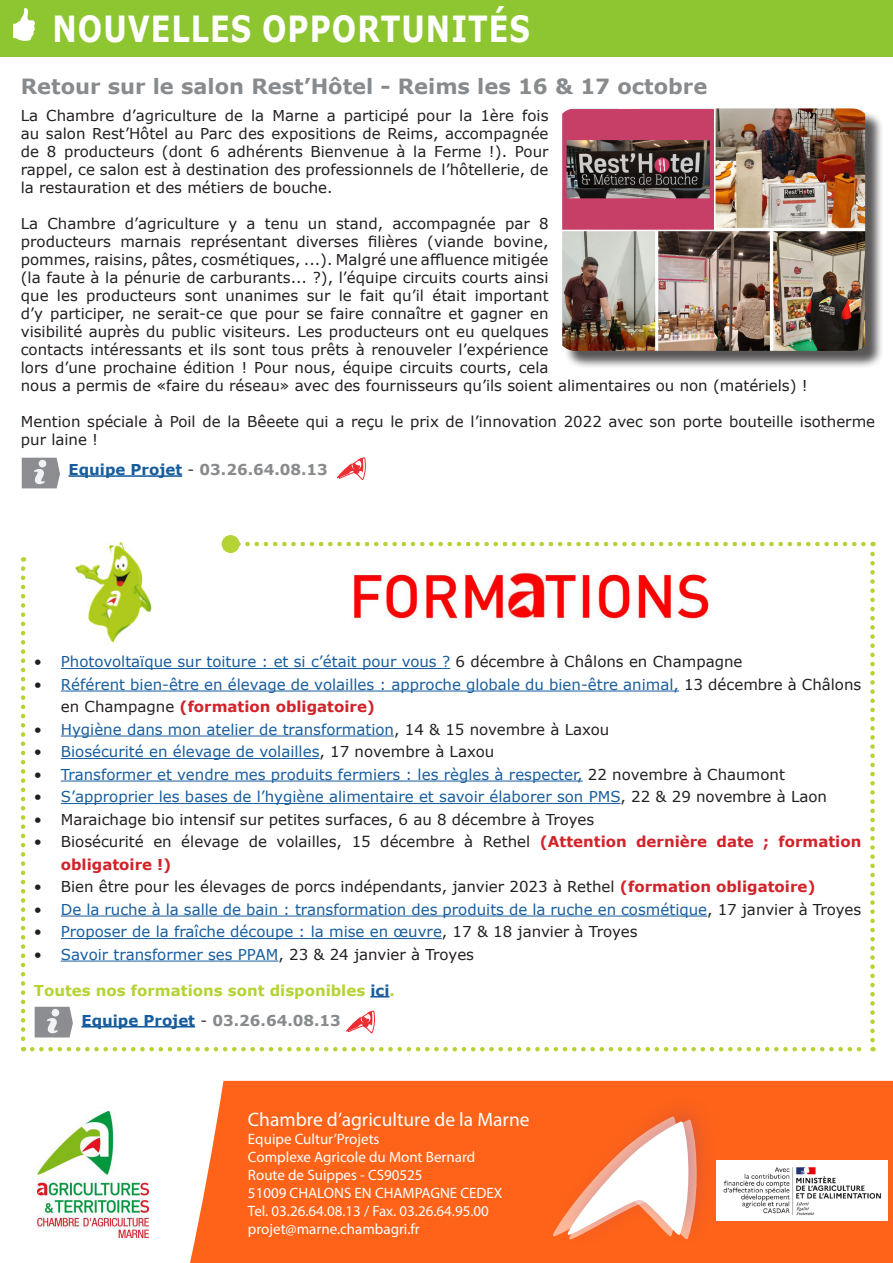
<style>
.page{position:relative;width:893px;height:1263px;background:#fff}
.page>*{position:absolute;margin:0;border:0;box-sizing:border-box;transform-origin:0 0}
.t1{font:700 36px "Verdana";letter-spacing:.035em;color:#fff;scale:.8 1}
.t2{font:700 21px "Verdana";color:#888b8d}
.t3{font:19.5px "Myriad Pro";color:#fff}
.t4{font:15px/18px "Verdana";color:#231f20}
.t5{font:15px/22.5px "Verdana";color:#175d9e}
.t6{font:15px "Myriad Pro";color:#fff}
.t7{font:700 15px "Verdana";color:#888b8d}
.t8{font:700 15px "Verdana";color:#b5d334}
.s1{color:#175d9e}
.s2{font-weight:400;color:#231f20}
.s3{color:#231f20}
.s4{font-weight:700;color:#d1232a}
</style>
<div class="page">
<hr style="left:69px;top:475px;width:113px;height:2px;background:#175d9e">
<div style="left:564px;top:111px;width:320px;height:258px;background:#231f20;opacity:.75"></div>
<img style="left:562px;top:108px;width:303px;height:243px">
<svg style="left:22px;top:458px;width:38px;height:30px"></svg>
<div style="left:39px;top:460px;width:7px;height:7px;background:#f1f2f3;border-radius:50%"></div>
<svg style="left:337px;top:457px;width:29px;height:23px"></svg>
<div style="left:0;top:0;width:893px;height:56px;background:#8ec632"></div>
<svg style="left:13px;top:7px;width:22px;height:34px"></svg>
<hr style="left:61px;top:668px;width:389px;height:1px;background:#175d9e">
<hr style="left:61px;top:690px;width:618px;height:1px;background:#175d9e">
<hr style="left:61px;top:735px;width:333px;height:1px;background:#175d9e">
<hr style="left:61px;top:758px;width:258px;height:1px;background:#175d9e">
<hr style="left:61px;top:780px;width:522px;height:1px;background:#175d9e">
<hr style="left:61px;top:803px;width:559px;height:1px;background:#175d9e">
<hr style="left:61px;top:915px;width:646px;height:1px;background:#175d9e">
<hr style="left:61px;top:938px;width:381px;height:1px;background:#175d9e">
<hr style="left:61px;top:960px;width:217px;height:1px;background:#175d9e">
<svg style="left:370px;top:996px;width:19px;height:1px"></svg>
<hr style="left:81px;top:1026px;width:114px;height:1px;background:#175d9e">
<svg style="left:21px;top:568px;width:4px;height:483px"></svg>
<svg style="left:32px;top:1047px;width:841px;height:4px"></svg>
<svg style="left:870px;top:542px;width:5px;height:498px"></svg>
<svg style="left:240px;top:542px;width:623px;height:4px"></svg>
<div style="left:222px;top:535px;width:18px;height:18px;background:#b5d334;border-radius:50%"></div>
<img style="left:75px;top:542px;width:77px;height:101px">
<img style="left:352px;top:570px;width:357px;height:52px">
<svg style="left:35px;top:1007px;width:38px;height:30px"></svg>
<div style="left:52px;top:1009px;width:7px;height:7px;background:#f1f2f3;border-radius:50%"></div>
<svg style="left:346px;top:1010px;width:29px;height:23px"></svg>
<div style="left:190px;top:1080px;width:703px;height:183px;background:#ff6319"></div>
<img style="left:38px;top:1111px;width:111px;height:127px">
<div style="left:552px;top:1093px;width:166px;height:157px;background:#ff6319"></div>
<svg style="left:553px;top:1116px;width:144px;height:123px"></svg>
<img style="left:717px;top:1160px;width:170px;height:61px">
<p class="t1" style="left:52px;top:3px;width:598px">NOUVELLES OPPORTUNITÉS</p>
<p class="t2" style="left:21px;top:72px;width:688px">Retour sur le salon Rest’Hôtel - Reims les 16 &amp; 17 octobre</p>
<p class="t4" style="left:21px;top:106px;width:529px;text-align:justify">La Chambre d’agriculture de la Marne a participé pour la 1ère fois au salon Rest’Hôtel au Parc des expositions de Reims, accompagnée de 8 producteurs (dont 6 adhérents Bienvenue à la Ferme !). Pour rappel, ce salon est à destination des professionnels de l’hôtellerie, de la restauration et des métiers de bouche.</p>
<p class="t4" style="left:21px;top:214px;width:788px">La Chambre d’agriculture y a tenu un stand, accompagnée par 8<br>producteurs marnais représentant diverses filières (viande bovine,<br>pommes, raisins, pâtes, cosmétiques, ...). Malgré une affluence mitigée<br>(la faute à la pénurie de carburants... ?), l’équipe circuits courts ainsi<br>que les producteurs sont unanimes sur le fait qu’il était important<br>d’y participer, ne serait-ce que pour se faire connaître et gagner en<br>visibilité auprès du public visiteurs. Les producteurs ont eu quelques<br>contacts intéressants et ils sont tous prêts à renouveler l’expérience<br>lors d’une prochaine édition ! Pour nous, équipe circuits courts, cela<br>nous a permis de «faire du réseau» avec des fournisseurs qu’ils soient alimentaires ou non (matériels) !</p>
<p class="t4" style="left:21px;top:412px;width:856px">Mention spéciale à Poil de la Bêeete qui a reçu le prix de l’innovation 2022 avec son porte bouteille isotherme pur laine !</p>
<p class="t7" style="left:69px;top:459px;width:261px"><span class="s1">Equipe Projet</span> <span class="s2">-</span> 03.26.64.08.13</p>
<p class="t5" style="left:34px;top:650px;width:710px"><span class="s3">•</span> Photovoltaïque sur toiture : et si c’était pour vous ? <span class="s3">6 décembre à Châlons en Champagne</span></p>
<p class="t5" style="left:61px;top:673px;width:802px;text-indent:-27px"><span class="s3">•</span> Référent bien-être en élevage de volailles : approche globale du bien-être animal, <span class="s3">13 décembre à Châlons en Champagne</span> <span class="s4">(formation obligatoire)</span></p>
<p class="t5" style="left:34px;top:718px;width:577px"><span class="s3">•</span> Hygiène dans mon atelier de transformation<span class="s3">, 14 &amp; 15 novembre à Laxou</span></p>
<p class="t5" style="left:34px;top:740px;width:462px"><span class="s3">•</span> Biosécurité en élevage de volailles<span class="s3">, 17 novembre à Laxou</span></p>
<p class="t5" style="left:34px;top:763px;width:753px"><span class="s3">•</span> Transformer et vendre mes produits fermiers : les règles à respecter, <span class="s3">22 novembre à Chaumont</span></p>
<p class="t5" style="left:34px;top:785px;width:795px"><span class="s3">•</span> S’approprier les bases de l’hygiène alimentaire et savoir élaborer son PMS<span class="s3">, 22 &amp; 29 novembre à Laon</span></p>
<p class="t4" style="left:34px;top:810px;width:562px">• Maraichage bio intensif sur petites surfaces, 6 au 8 décembre à Troyes</p>
<p class="t4" style="left:61px;top:830px;width:802px;line-height:22.5px;text-indent:-27px">• Biosécurité en élevage de volailles, 15 décembre à Rethel <span class="s4">(Attention dernière date ; formation obligatoire !)</span></p>
<p class="t4" style="left:34px;top:878px;width:783px">• Bien être pour les élevages de porcs indépendants, janvier 2023 à Rethel <span class="s4">(formation obligatoire)</span></p>
<p class="t5" style="left:34px;top:898px;width:829px"><span class="s3">•</span> De la ruche à la salle de bain : transformation des produits de la ruche en cosmétique<span class="s3">, 17 janvier à Troyes</span></p>
<p class="t5" style="left:34px;top:920px;width:605px"><span class="s3">•</span> Proposer de la fraîche découpe : la mise en œuvre<span class="s3">, 17 &amp; 18 janvier à Troyes</span></p>
<p class="t5" style="left:34px;top:943px;width:442px"><span class="s3">•</span> Savoir transformer ses PPAM<span class="s3">, 23 &amp; 24 janvier à Troyes</span></p>
<p class="t8" style="left:34px;top:980px;width:363px">Toutes nos formations sont disponibles <span class="s1">ici</span>.</p>
<p class="t7" style="left:81px;top:1010px;width:261px"><span class="s1">Equipe Projet</span> <span class="s2">-</span> 03.26.64.08.13</p>
<p class="t3" style="left:248px;top:1107px;width:283px">Chambre d’agriculture de la Marne</p>
<p class="t6" style="left:248px;top:1129px;width:133px">Equipe Cultur’Projets</p>
<p class="t6" style="left:248px;top:1147px;width:229px">Complexe Agricole du Mont Bernard</p>
<p class="t6" style="left:248px;top:1165px;width:176px">Route de Suippes - CS90525</p>
<p class="t6" style="left:248px;top:1183px;width:256px">51009 CHALONS EN CHAMPAGNE CEDEX</p>
<p class="t6" style="left:248px;top:1201px;width:242px">Tel. 03.26.64.08.13 / Fax. 03.26.64.95.00</p>
<p class="t6" style="left:248px;top:1219px;width:173px">projet@marne.chambagri.fr</p>
</div>
